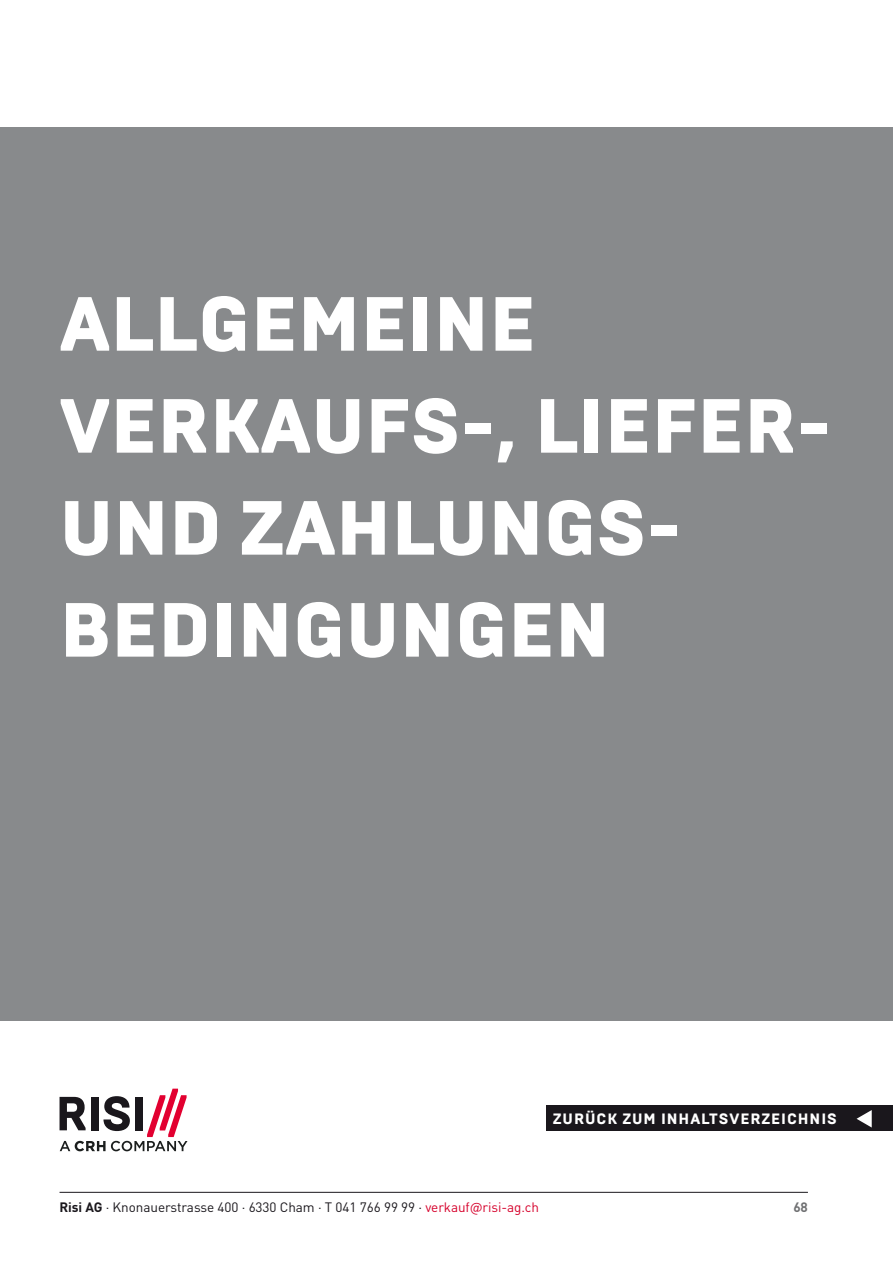
<style>
.page{position:relative;width:893px;height:1263px;background:#fff}
.page>*{position:absolute;margin:0;border:0;box-sizing:border-box;transform-origin:0 0}
.t1{font:900 76.5px/102px "Brutal Type";color:#fff}
.t2{font:800 15px "Brutal Type";letter-spacing:.06em;color:#fff}
.t3{font:13.5px "DIN Pro";letter-spacing:-.005em;color:#1a171c}
.t4{font:700 13.5px "DIN Pro";color:#707173}
.s1{font-weight:700}
.s2{color:#d6002b}
</style>
<div class="page">
<hr style="left:60px;top:1192px;width:748px;height:1px;background:#1a171c">
<div style="left:0;top:128px;width:893px;height:892px;background:#888a8c"></div>
<div style="left:546px;top:1106px;width:347px;height:25px;background:#1a171c"></div>
<svg style="left:856px;top:1110px;width:16px;height:17px"></svg>
<svg style="left:60px;top:1089px;width:127px;height:62px"></svg>
<h1 class="t1" style="left:60px;top:273px;width:773px">ALLGEMEINE<br>VERKAUFS-, LIEFER-<br>UND ZAHLUNGS-<br>BEDINGUNGEN</h1>
<p class="t2" style="left:553px;top:1109px;width:286px">ZURÜCK ZUM INHALTSVERZEICHNIS</p>
<p class="t3" style="left:60px;top:1196px;width:481px"><span class="s1">Risi AG</span> · Knonauerstrasse 400 · 6330 Cham · T 041 766 99 99 · <span class="s2">verkauf@risi-ag.ch</span></p>
<p class="t4" style="left:793px;top:1195px;width:16px">68</p>
</div>
